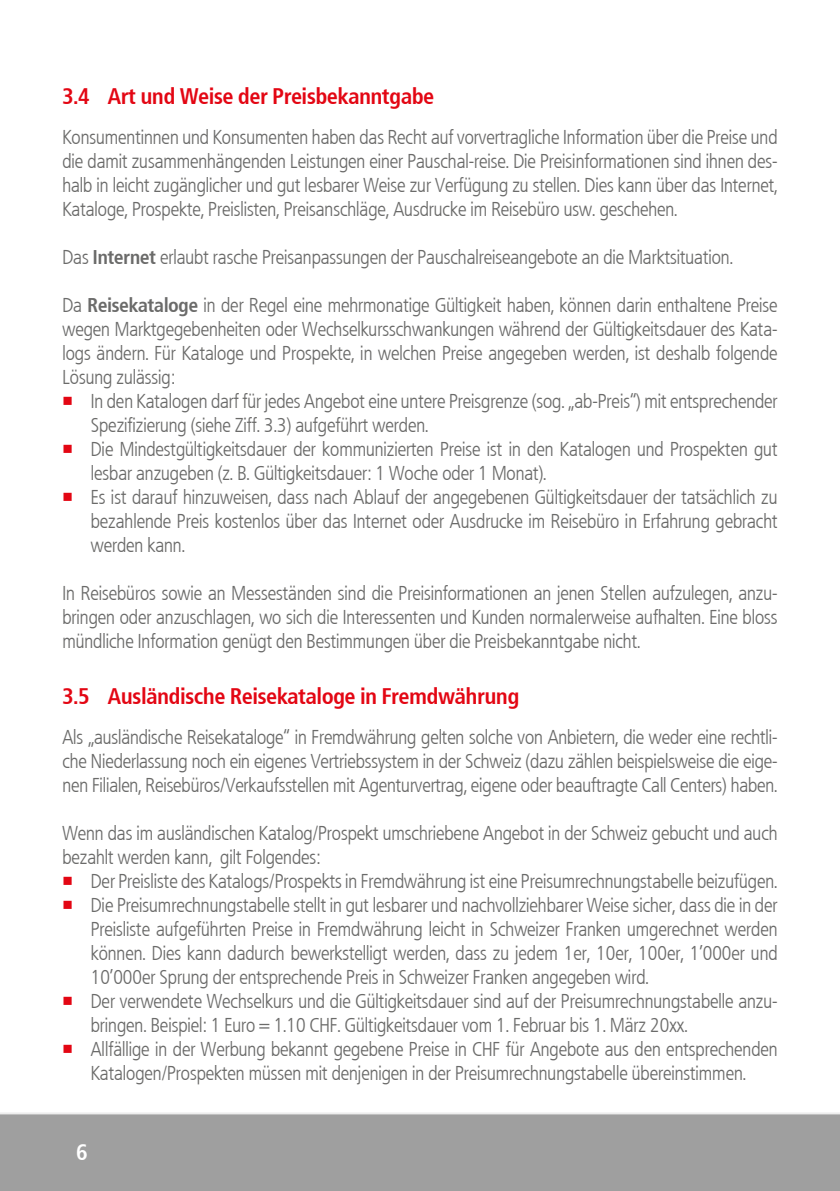
<style>
.page{position:relative;width:840px;height:1191px;background:#fff}
.page>*{position:absolute;margin:0;border:0;box-sizing:border-box;transform-origin:0 0}
.t1{font:700 22px "Frutiger Condensed BQ";color:#e30613}
.t2{font:700 22px "Frutiger Condensed BQ";color:#fff}
.t3{font:300 20px/24px "Frutiger Condensed BQ";color:#6b6b6a;text-align:justify}
.s1{font-weight:700;font-size:19.4px}
</style>
<div class="page">
<div style="left:0;top:1113px;width:839px;height:78px;background:#9f9f9f"></div>
<hr style="left:0;top:1112px;width:839px;height:2px;background:#ededed">
<p class="t1" style="left:62px;top:82px;width:373px">3.4 Art und Weise der Preisbekanntgabe</p>
<p class="t3" style="left:62px;top:125px;width:716px">Konsumentinnen und Konsumenten haben das Recht auf vorvertragliche Information über die Preise und die damit zusammenhängenden Leistungen einer Pauschal-reise. Die Preisinformationen sind ihnen des&shy;halb in leicht zugänglicher und gut lesbarer Weise zur Verfügung zu stellen. Dies kann über das Internet, Kataloge, Prospekte, Preislisten, Preisanschläge, Ausdrucke im Reisebüro usw. geschehen.</p>
<p class="t3" style="left:62px;top:245px;width:671px">Das <span class="s1">Internet</span> erlaubt rasche Preisanpassungen der Pauschalreiseangebote an die Marktsituation.</p>
<p class="t3" style="left:62px;top:293px;width:716px">Da <span class="s1">Reisekataloge</span> in der Regel eine mehrmonatige Gültigkeit haben, können darin enthaltene Preise wegen Marktgegebenheiten oder Wechselkursschwankungen während der Gültigkeitsdauer des Kata&shy;logs ändern. Für Kataloge und Prospekte, in welchen Preise angegeben werden, ist deshalb folgende Lösung zulässig:</p>
<p class="t3" style="left:91px;top:389px;width:688px;text-align:left">In den Katalogen darf für jedes Angebot eine untere Preisgrenze (sog. „ab-Preis“) mit entsprechender Spezifizierung (siehe Ziff. 3.3) aufgeführt werden.<br>Die Mindestgültigkeitsdauer der kommunizierten Preise ist in den Katalogen und Prospekten gut lesbar anzugeben (z. B. Gültigkeitsdauer: 1 Woche oder 1 Monat).<br>Es ist darauf hinzuweisen, dass nach Ablauf der angegebenen Gültigkeitsdauer der tatsächlich zu bezahlende Preis kostenlos über das Internet oder Ausdrucke im Reisebüro in Erfahrung gebracht werden kann.</p>
<p class="t3" style="left:62px;top:581px;width:716px">In Reisebüros sowie an Messeständen sind die Preisinformationen an jenen Stellen aufzulegen, anzu&shy;bringen oder anzuschlagen, wo sich die Interessenten und Kunden normalerweise aufhalten. Eine bloss mündliche Information genügt den Bestimmungen über die Preisbekanntgabe nicht.</p>
<p class="t1" style="left:62px;top:682px;width:458px">3.5 Ausländische Reisekataloge in Fremdwährung</p>
<p class="t3" style="left:62px;top:725px;width:716px">Als „ausländische Reisekataloge“ in Fremdwährung gelten solche von Anbietern, die weder eine rechtli&shy;che Niederlassung noch ein eigenes Vertriebssystem in der Schweiz (dazu zählen beispielsweise die eige&shy;nen Filialen, Reisebüros/Verkaufsstellen mit Agenturvertrag, eigene oder beauftragte Call Centers) haben.</p>
<p class="t3" style="left:62px;top:821px;width:716px">Wenn das im ausländischen Katalog/Prospekt umschriebene Angebot in der Schweiz gebucht und auch bezahlt werden kann, gilt Folgendes:</p>
<p class="t3" style="left:91px;top:869px;width:688px;text-align:left">Der Preisliste des Katalogs/Prospekts in Fremdwährung ist eine Preisumrechnungstabelle beizufügen.<br>Die Preisumrechnungstabelle stellt in gut lesbarer und nachvollziehbarer Weise sicher, dass die in der Preisliste aufgeführten Preise in Fremdwährung leicht in Schweizer Franken umgerechnet werden können. Dies kann dadurch bewerkstelligt werden, dass zu jedem 1er, 10er, 100er, 1’000er und 10’000er Sprung der entsprechende Preis in Schweizer Franken angegeben wird.<br>Der verwendete Wechselkurs und die Gültigkeitsdauer sind auf der Preisumrechnungstabelle anzu&shy;bringen. Beispiel: 1 Euro = 1.10 CHF. Gültigkeitsdauer vom 1. Februar bis 1. März 20xx.<br>Allfällige in der Werbung bekannt gegebene Preise in CHF für Angebote aus den entsprechenden Katalogen/Prospekten müssen mit denjenigen in der Preisumrechnungstabelle übereinstimmen.</p>
<p class="t2" style="left:76px;top:1138px;width:13px">6</p>
</div>
